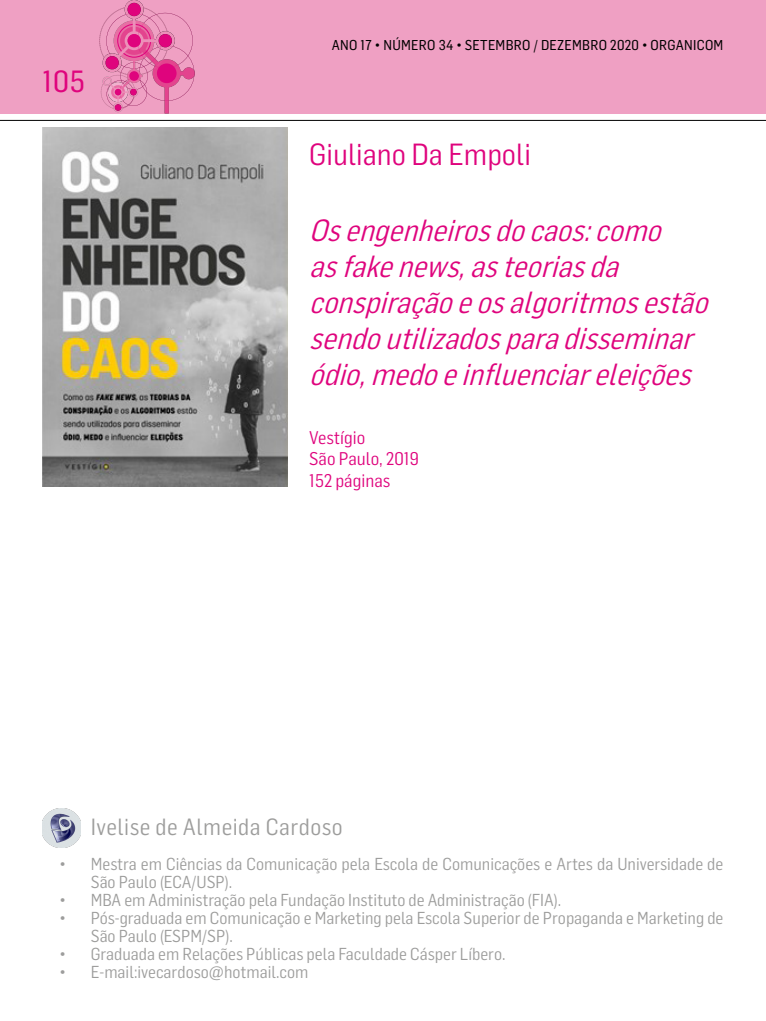
<style>
.page{position:relative;width:766px;height:1021px;background:#fff}
.page>*{position:absolute;margin:0;border:0;box-sizing:border-box;transform-origin:0 0}
.t1{font:italic 30px/36px "Flama Semicondensed";color:#df047d}
.t2{font:30px "Flama Semicondensed";color:#df047d}
.t3{font:30px "Flama Semicondensed Basic";color:#df047d}
.t4{font:23px "Flama Semicondensed";letter-spacing:.02em;color:#9d9d9c}
.t5{font:18px/21.6px "Flama Semicondensed";color:#df047d}
.t6{font:17px/18px "Flama Semicondensed";color:#9d9d9c}
.t7{font:14px "Flama Semicondensed Basic";letter-spacing:.02em;color:#000}
</style>
<div class="page">
<div style="left:0;top:0;width:765px;height:113px;background:#efa0c3"></div>
<svg style="left:99px;top:0;width:96px;height:113px"></svg>
<hr style="left:0;top:120px;width:765px;height:1px;background:#000">
<img style="left:43px;top:127px;width:244px;height:359px">
<img style="left:43px;top:808px;width:38px;height:39px">
<h1 class="t3" style="left:43px;top:62px;width:44px">105</h1>
<p class="t7" style="left:331px;top:36px;width:393px">ANO 17 • NÚMERO 34 • SETEMBRO / DEZEMBRO 2020 • ORGANICOM</p>
<h1 class="t2" style="left:309px;top:135px;width:223px">Giuliano Da Empoli</h1>
<h1 class="t1" style="left:309px;top:211px;width:409px">Osengenheirosdocaos:como asfakenews,asteoriasda conspiraçãoeosalgoritmosestão sendoutilizadosparadisseminar ódio,medoeinfluenciareleições</h1>
<p class="t5" style="left:309px;top:425px;width:111px">Vestígio<br>São Paulo, 2019<br>152 páginas</p>
<h2 class="t4" style="left:91px;top:812px;width:253px">Ivelise de Almeida Cardoso</h2>
<p class="t6" style="left:91px;top:854px;width:634px;text-indent:-31px">• Mestra em Ciências da Comunicação pela Escola de Comunicações e Artes da Universidade de<br>São Paulo (ECA/USP).</p>
<p class="t6" style="left:60px;top:890px;width:503px">• MBA em Administração pela Fundação Instituto de Administração (FIA).</p>
<p class="t6" style="left:91px;top:908px;width:634px;text-indent:-31px">• Pós-graduada em Comunicação e Marketing pela Escola Superior de Propaganda e Marketing de<br>São Paulo (ESPM/SP).</p>
<p class="t6" style="left:60px;top:944px;width:447px">• Graduada em Relações Públicas pela Faculdade Cásper Líbero.</p>
<p class="t6" style="left:60px;top:962px;width:250px">• E-mail:ivecardoso@hotmail.com</p>
</div>
